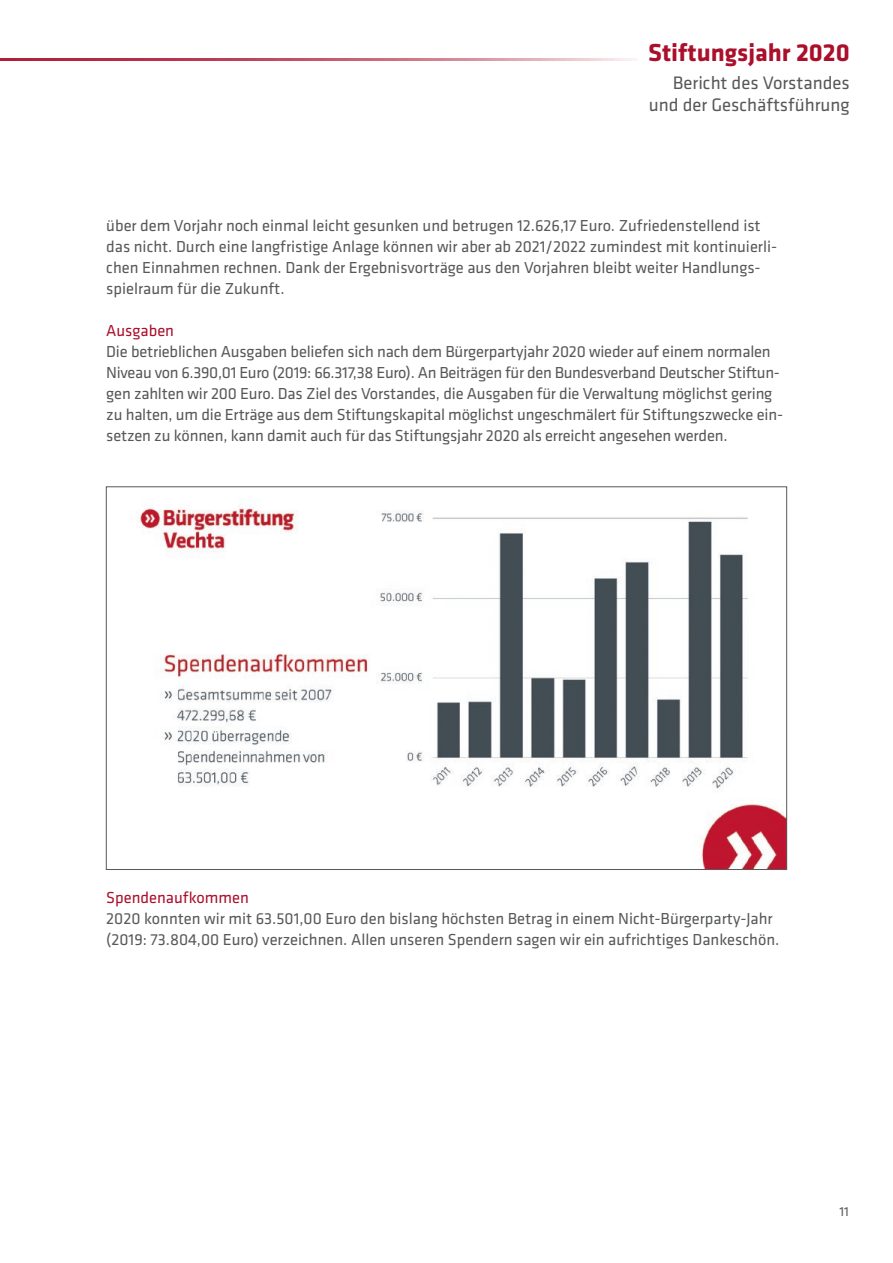
<style>
.page{position:relative;width:893px;height:1263px;background:#fff}
.page>*{position:absolute;margin:0;border:0;box-sizing:border-box;transform-origin:0 0}
.t1{font:700 25.5px "Klavika";color:#aa0f2b}
.t2{font:18.75px/21.8px "Klavika";color:#57585a;text-align:right}
.t3{font:16.5px/21px "Klavika";letter-spacing:-.005em;color:#57585a}
.t4{font:16.5px "Klavika";color:#aa0f2b}
.t5{font:13.5px "Klavika";color:#57585a}
</style>
<div class="page">
<hr style="left:0;top:59px;width:638px;height:2px;background:#aa0f2b">
<img style="left:140px;top:504px;width:645px;height:364px">
<h1 class="t1" style="left:648px;top:34px;width:203px">Stiftungsjahr 2020</h1>
<p class="t2" style="left:649px;top:71px;width:202px">Bericht des Vorstandes und der Geschäftsführung</p>
<p class="t3" style="left:106px;top:215px;width:672px">über dem Vorjahr noch einmal leicht gesunken und betrugen 12.626,17 Euro. Zufriedenstellend ist das nicht. Durch eine langfristige Anlage können wir aber ab 2021/2022 zumindest mit kontinuierli&shy;chen Einnahmen rechnen. Dank der Ergebnisvorträge aus den Vorjahren bleibt weiter Handlungs&shy;spielraum für die Zukunft.</p>
<p class="t4" style="left:106px;top:320px;width:69px">Ausgaben</p>
<p class="t3" style="left:106px;top:341px;width:678px">Die betrieblichen Ausgaben beliefen sich nach dem Bürgerpartyjahr 2020 wieder auf einem normalen Niveau von 6.390,01 Euro (2019: 66.317,38 Euro). An Beiträgen für den Bundesverband Deutscher Stiftun&shy;gen zahlten wir 200 Euro. Das Ziel des Vorstandes, die Ausgaben für die Verwaltung möglichst gering zu halten, um die Erträge aus dem Stiftungskapital möglichst ungeschmälert für Stiftungszwecke ein&shy;setzen zu können, kann damit auch für das Stiftungsjahr 2020 als erreicht angesehen werden.</p>
<p class="t4" style="left:106px;top:887px;width:144px">Spendenaufkommen</p>
<p class="t3" style="left:106px;top:908px;width:675px">2020 konnten wir mit 63.501,00 Euro den bislang höchsten Betrag in einem Nicht-Bürgerparty-Jahr (2019: 73.804,00 Euro) verzeichnen. Allen unseren Spendern sagen wir ein aufrichtiges Dankeschön.</p>
<p class="t5" style="left:840px;top:1202px;width:11px">11</p>
</div>
